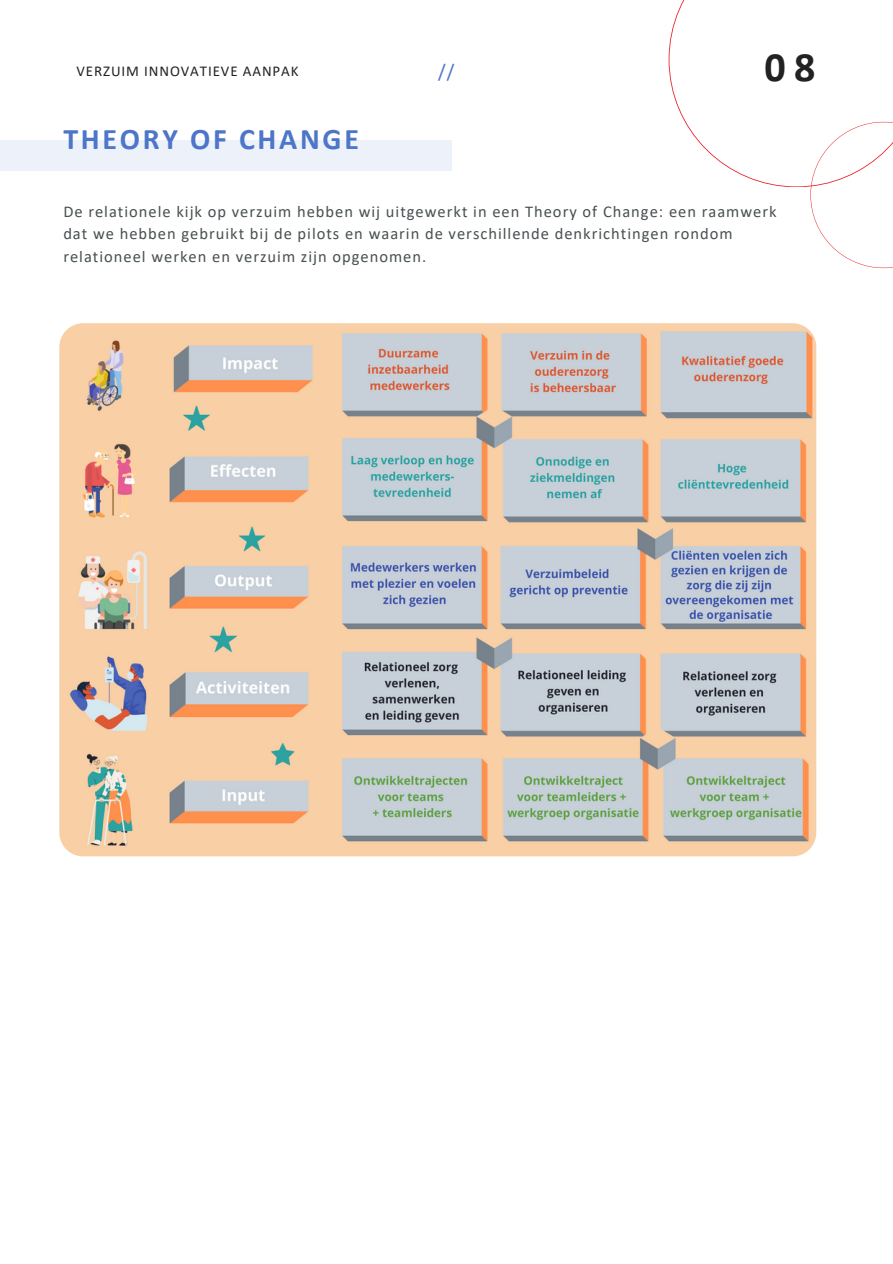
<style>
.page{position:relative;width:893px;height:1264px;background:#fff}
.page>*{position:absolute;margin:0;border:0;box-sizing:border-box;transform-origin:0 0}
.t1{font:700 42px "Calibri";color:#222}
.t2{font:700 30px "Calibri";letter-spacing:.09em;color:#4d75c8}
.t3{font:19.8px "Calibri";color:#4d75c8}
.t4{font:16.5px/22.5px "Calibri";letter-spacing:.06em;color:#495052}
.t5{font:15px "Calibri";letter-spacing:.06em;color:#222}
</style>
<div class="page">
<svg style="left:668px;top:0;width:224px;height:268px"></svg>
<div style="left:0;top:141px;width:452px;height:29px;background:#ecf1fa"></div>
<img style="left:59px;top:323px;width:757px;height:533px;border-radius:24px">
<p class="t5" style="left:76px;top:65px;width:224px">VERZUIM INNOVATIEVE AANPAK</p>
<p class="t3" style="left:438px;top:63px;width:18px">//</p>
<p class="t1" style="left:764px;top:50px;width:52px">08</p>
<p class="t2" style="left:63px;top:126px;width:297px">THEORY OF CHANGE</p>
<p class="t4" style="left:63px;top:201px;width:714px">De relationele kijk op verzuim hebben wij uitgewerkt in een Theory of Change: een raamwerk dat we hebben gebruikt bij de pilots en waarin de verschillende denkrichtingen rondom relationeel werken en verzuim zijn opgenomen.</p>
</div>
